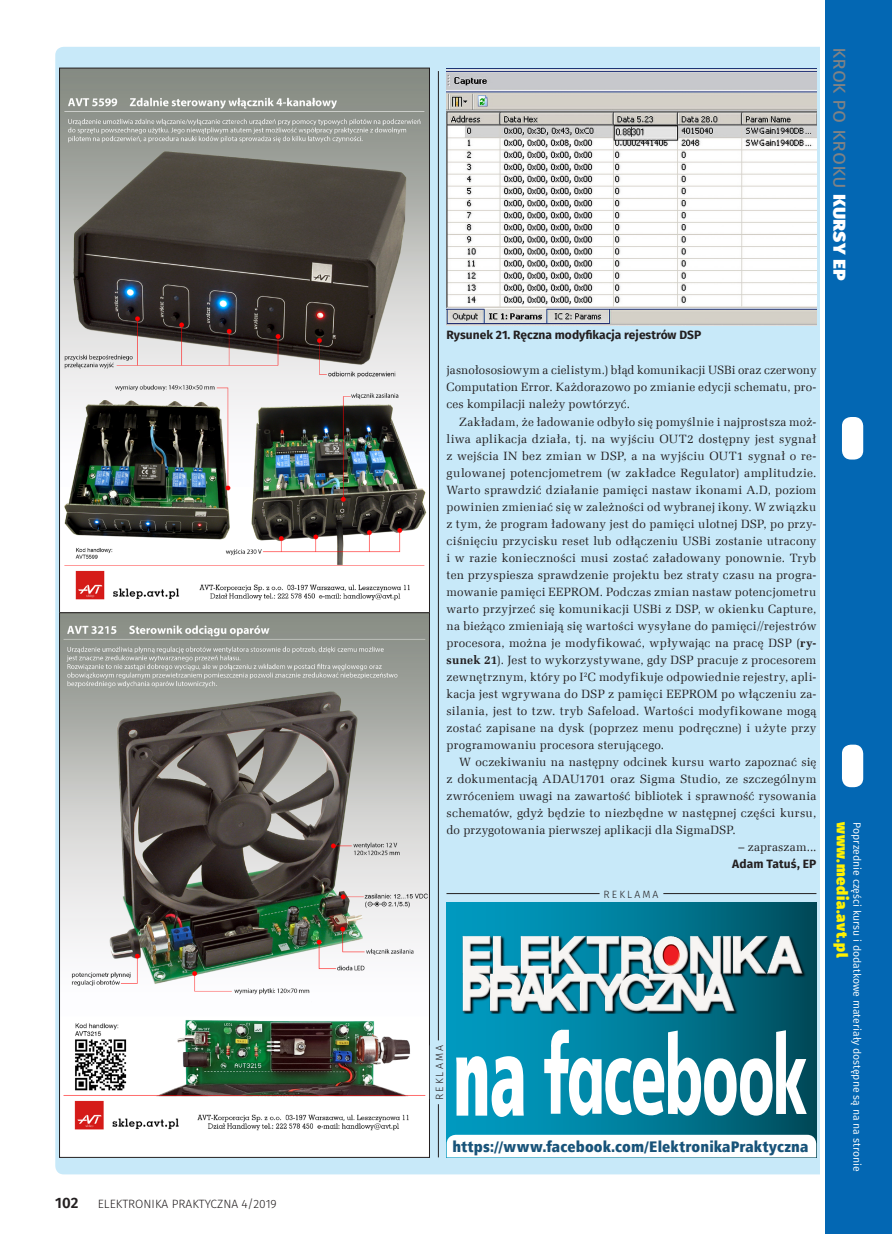
<style>
.page{position:relative;width:893px;height:1234px;background:#fff}
.page>*{position:absolute;margin:0;border:0;box-sizing:border-box;transform-origin:0 0}
.t1{font:21px "Fira Sans";letter-spacing:-.005em;color:#808285}
._1_Body{font:15.3px "Humnst 777 X Blk Cn EU";letter-spacing:.01em;color:#185379}
.t2{font:900 15px "Fira Sans";letter-spacing:.05em;color:#fff101}
.t3{font:600 15px "Fira Sans";color:#231f20}
._1_Body-2{font:12px/17px "Zapf Ellipt EU";letter-spacing:.02em;color:#231f20;text-align:justify}
._4_Podpis{font:700 12px "Fira Sans";color:#231f20}
.t4{font:300 12px "Fira Sans";color:#231f20}
._0_autor{font:700 12px "Fira Sans";letter-spacing:.015em;color:#231f20}
.t5{font:10.5px "Fira Sans";color:#fff}
.t6{font:300 10.5px "Fira Sans";letter-spacing:.2em;color:#231f20}
.s1{font-weight:800;color:#fff}
.s2{font-weight:700}
</style>
<div class="page">
<div style="left:55px;top:47px;width:832px;height:1127px;background:#c8e9f9;border-radius:9px"></div>
<div style="left:824px;top:0;width:68px;height:1233px;background:#0367b3"></div>
<div style="left:842px;top:417px;width:21px;height:42px;background:#fff;border-radius:9px"></div>
<div style="left:842px;top:744px;width:21px;height:43px;background:#fff;border-radius:9px"></div>
<hr style="left:821px;top:0;width:4px;height:1233px;background:#fff">
<img style="left:446px;top:68px;width:370px;height:258px">
<hr style="left:446px;top:893px;width:370px;height:1px;background:#231f20">
<div style="left:600px;top:884px;width:63px;height:17px;background:#c8e9f9;border-radius:6px"></div>
<img style="left:61px;top:70px;width:367px;height:1085px">
<hr style="left:438px;top:71px;width:1px;height:1086px;background:#231f20">
<div style="left:430px;top:1040px;width:17px;height:63px;background:#c8e9f9;border-radius:6px"></div>
<div style="left:446px;top:901px;width:370px;height:256px;background:linear-gradient(to right,#00a3cb,#005161)"></div>
<svg style="left:456px;top:1055px;width:68px;height:61px;background:#aedde9"></svg>
<svg style="left:544px;top:1029px;width:263px;height:87px;background:#6daebc"></svg>
<img style="left:457px;top:931px;width:349px;height:82px">
<div style="left:447px;top:1134px;width:369px;height:23px;background:#fff"></div>
<p class="t3" style="left:55px;top:1190px;width:25px">102</p>
<p class="t4" style="left:98px;top:1195px;width:181px">ELEKTRONIKA PRAKTYCZNA 4/2019</p>
<h1 class="t1" style="left:857px;top:47px;width:235px;rotate:90deg">Krok po kroku <span class="s1">Kursy EP</span></h1>
<p class="_4_Podpis" style="left:446px;top:324px;width:256px">Rysunek 21. Ręczna modyfikacja rejestrów DSP</p>
<p class="_1_Body-2" style="left:446px;top:362px;width:371px">jasnołososiowym a cielistym.) błąd komunikacji USBi oraz czerwony Computation Error. Każdorazowo po zmianie edycji schematu, pro&shy;ces kompilacji należy powtórzyć.</p>
<p class="_1_Body-2" style="left:446px;top:413px;width:371px;text-indent:13px">Zakładam, że ładowanie odbyło się pomyślnie i najprostsza moż&shy;liwa aplikacja działa, tj. na wyjściu OUT2 dostępny jest sygnał z wejścia IN bez zmian w DSP, a na wyjściu OUT1 sygnał o re&shy;gulowanej potencjometrem (w zakładce Regulator) amplitudzie.<br>Warto sprawdzić działanie pamięci nastaw ikonami A.D, poziom powinien zmieniać się w zależności od wybranej ikony. W związku z tym, że program ładowany jest do pamięci ulotnej DSP, po przy&shy;ciśnięciu przycisku reset lub odłączeniu USBi zostanie utracony i w razie konieczności musi zostać załadowany ponownie. Tryb ten przyspiesza sprawdzenie projektu bez straty czasu na progra&shy;mowanie pamięci EEPROM. Podczas zmian nastaw potencjometru warto przyjrzeć się komunikacji USBi z DSP, w okienku Capture, na bieżąco zmieniają się wartości wysyłane do pamięci//rejestrów procesora, można je modyfikować, wpływając na pracę DSP (<span class="s2">ry&shy;sunek 21</span>). Jest to wykorzystywane, gdy DSP pracuje z procesorem zewnętrznym, który po I<sup>2</sup>C modyfikuje odpowiednie rejestry, apli&shy;kacja jest wgrywana do DSP z pamięci EEPROM po włączeniu za&shy;silania, jest to tzw. tryb Safeload. Wartości modyfikowane mogą zostać zapisane na dysk (poprzez menu podręczne) i użyte przy programowaniu procesora sterującego.</p>
<p class="_1_Body-2" style="left:446px;top:753px;width:371px;text-indent:13px">W oczekiwaniu na następny odcinek kursu warto zapoznać się z dokumentacją ADAU1701 oraz Sigma Studio, ze szczególnym zwróceniem uwagi na zawartość bibliotek i sprawność rysowania schematów, gdyż będzie to niezbędne w następnej części kursu, do przygotowania pierwszej aplikacji dla SigmaDSP.</p>
<p class="_1_Body-2" style="left:739px;top:838px;width:79px">– zapraszam...</p>
<p class="_0_autor" style="left:732px;top:853px;width:86px">Adam Tatuś, EP</p>
<p class="t6" style="left:604px;top:887px;width:56px">REKLAMA</p>
<p class="t6" style="left:432px;top:1099px;width:56px;rotate:-90deg">REKLAMA</p>
<p class="_1_Body" style="left:452px;top:1136px;width:358px">https://www.facebook.com/ElektronikaPraktyczna</p>
<p class="t2" style="left:856px;top:822px;width:137px;rotate:90deg">www.media.avt.pl</p>
<p class="t5" style="left:865px;top:822px;width:350px;rotate:90deg">Poprzednie części kursu i dodatkowe materiały dostępne są na na stronie</p>
</div>
